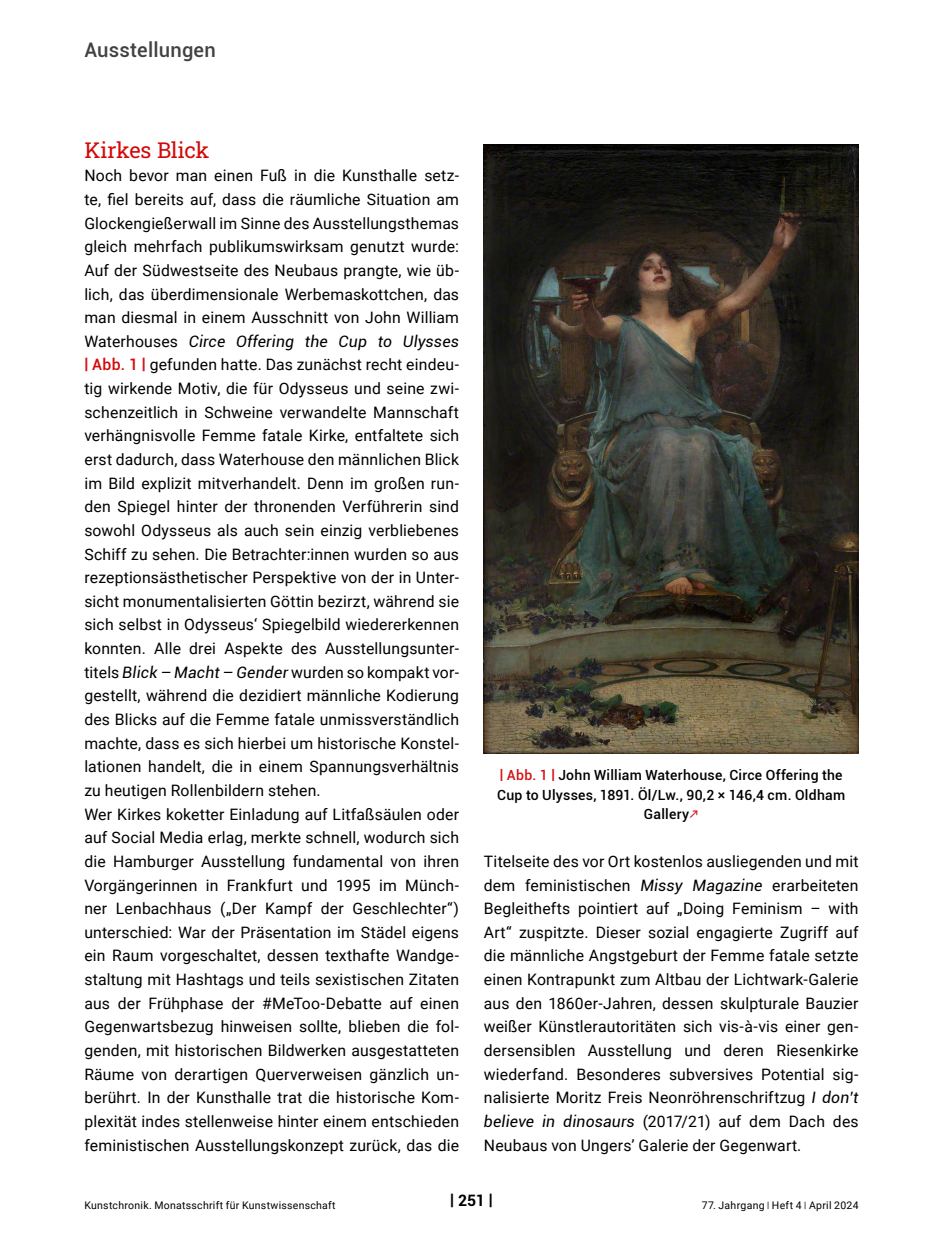
<style>
.page{position:relative;width:943px;height:1241px;background:#fff}
.page>*{position:absolute;margin:0;border:0;box-sizing:border-box;transform-origin:0 0}
.ZÜ_KC{font:21.88px "Roboto Slab";letter-spacing:-.01em;color:#d30909}
.Kapitel_11_5pt{font:500 20.12px "Roboto";letter-spacing:.01em;color:#424141}
.Fließtext{font:15.75px/23.6px "Roboto";letter-spacing:.01em;color:#000;text-align:justify}
.t1{font:700 15.75px "Roboto";color:#000}
.t2{font:500 14px "Roboto";letter-spacing:.015em;color:#000}
.t3{font:10.5px "Roboto";letter-spacing:.025em;color:#000}
.s1{font-style:italic}
.s2{font-weight:700;color:#d31216}
.s3{font-weight:500;color:#d30909}
.s4{color:#d31216}
.s5{font-family:"Times New Roman"}
.s6{font-size:8.75px}
</style>
<div class="page">
<img style="left:484px;top:144px;width:374px;height:609px">
<p class="Kapitel_11_5pt" style="left:84px;top:36px;width:133px">Ausstellungen</p>
<p class="ZÜ_KC" style="left:84px;top:135px;width:126px">Kirkes Blick</p>
<p class="Fließtext" style="left:84px;top:163px;width:376px">Noch bevor man einen Fuß in die Kunsthalle setz&shy;te, fiel bereits auf, dass die räumliche Situation am Glockengießerwall im Sinne des Ausstellungsthemas gleich mehrfach publikumswirksam genutzt wurde:<br>Auf der Südwestseite des Neubaus prangte, wie üb&shy;lich, das überdimensionale Werbemaskottchen, das man diesmal in einem Ausschnitt von John William Waterhouses <span class="s1">Circe Offering the Cup to Ulysses </span><span class="s2">|</span> <span class="s3">Abb. 1</span> <span class="s2">|</span> gefunden hatte. Das zunächst recht eindeu&shy;tig wirkende Motiv, die für Odysseus und seine zwi&shy;schenzeitlich in Schweine verwandelte Mannschaft verhängnisvolle Femme fatale Kirke, entfaltete sich erst dadurch, dass Waterhouse den männlichen Blick im Bild explizit mitverhandelt. Denn im großen run&shy;den Spiegel hinter der thronenden Verführerin sind sowohl Odysseus als auch sein einzig verbliebenes Schiff zu sehen. Die Betrachter:innen wurden so aus rezeptionsästhetischer Perspektive von der in Unter&shy;sicht monumentalisierten Göttin bezirzt, während sie sich selbst in Odysseus‘ Spiegelbild wiedererkennen konnten. Alle drei Aspekte des Ausstellungsunter&shy;titels <span class="s1">Blick – Macht – Gender</span> wurden so kompakt vor&shy;gestellt, während die dezidiert männliche Kodierung des Blicks auf die Femme fatale unmissverständlich machte, dass es sich hierbei um historische Konstel&shy;lationen handelt, die in einem Spannungsverhältnis zu heutigen Rollenbildern stehen.</p>
<p class="Fließtext" style="left:84px;top:801px;width:376px">Wer Kirkes koketter Einladung auf Litfaßsäulen oder auf Social Media erlag, merkte schnell, wodurch sich die Hamburger Ausstellung fundamental von ihren Vorgängerinnen in Frankfurt und 1995 im Münch&shy;ner Lenbachhaus („Der Kampf der Geschlechter“) unterschied: War der Präsentation im Städel eigens ein Raum vorgeschaltet, dessen texthafte Wandge&shy;staltung mit Hashtags und teils sexistischen Zitaten aus der Frühphase der #MeToo-Debatte auf einen Gegenwartsbezug hinweisen sollte, blieben die fol&shy;genden, mit historischen Bildwerken ausgestatteten Räume von derartigen Querverweisen gänzlich un&shy;berührt. In der Kunsthalle trat die historische Kom&shy;plexität indes stellenweise hinter einem entschieden feministischen Ausstellungskonzept zurück, das die</p>
<p class="t2" style="left:500px;top:765px;width:344px"><span class="s2">|</span> <span class="s4">Abb. 1</span> <span class="s2">|</span> John William Waterhouse, Circe Offering the</p>
<p class="t2" style="left:497px;top:784px;width:349px">Cup to Ulysses, 1891. Öl/Lw., 90,2 × 146,4 cm. Oldham</p>
<p class="t2" style="left:644px;top:804px;width:47px">Gallery</p>
<p class="Fließtext" style="left:484px;top:848px;width:376px">Titelseite des vor Ort kostenlos ausliegenden und mit dem feministischen <span class="s1">Missy Magazine</span> erarbeiteten Begleithefts pointiert auf „Doing Feminism – with Art“ zuspitzte. Dieser sozial engagierte Zugriff auf die männliche Angstgeburt der Femme fatale setzte einen Kontrapunkt zum Altbau der Lichtwark-Galerie aus den 1860er-Jahren, dessen skulpturale Bauzier weißer Künstlerautoritäten sich vis-à-vis einer gen&shy;dersensiblen Ausstellung und deren Riesenkirke wiederfand. Besonderes subversives Potential sig&shy;nalisierte Moritz Freis Neonröhrenschriftzug <span class="s1">I don’t believe in dinosaurs</span> (2017/21) auf dem Dach des Neubaus von Ungers’ Galerie der Gegenwart<span class="s5">.</span></p>
<p class="t1" style="left:450px;top:1189px;width:44px">| 251 |</p>
<p class="t3" style="left:84px;top:1197px;width:253px">Kunstchronik. Monatsschrift für Kunstwissenschaft</p>
<p class="t3" style="left:701px;top:1197px;width:158px">77. Jahrgang <span class="s6">|</span> Heft 4 <span class="s6">|</span> April 2024</p>
</div>
